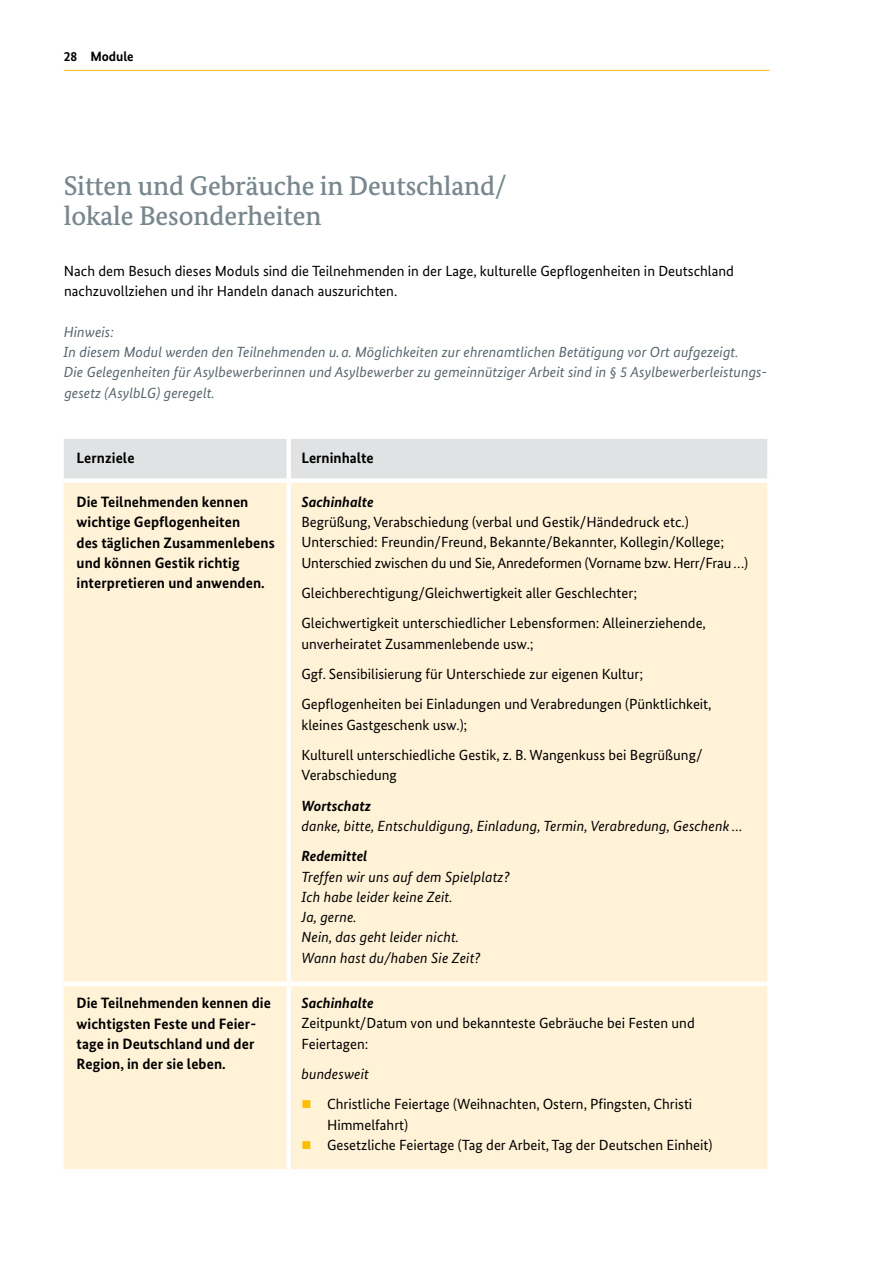
<style>
.page{position:relative;width:893px;height:1263px;background:#fff}
.page>*{position:absolute;margin:0;border:0;box-sizing:border-box;transform-origin:0 0}
.t1{font:500 27px/30px "Bundes Serif";letter-spacing:-.005em;color:#78878e}
.t2{font:700 15px/20.2px "Bundes Sans";letter-spacing:.005em;color:#000}
.t3{font:14.7px/20.2px "Bundes Sans";color:#000}
.t4{font:italic 14.7px/20.2px "Bundes Sans";letter-spacing:.005em;color:#58666d}
.t5{font:italic 14.7px/20.2px "Bundes Sans";letter-spacing:.01em;color:#000}
.t6{font:italic 700 14.7px "Bundes Sans";color:#000}
.t7{font:700 13.5px "Bundes Sans";color:#000}
</style>
<div class="page">
<hr style="left:64px;top:70px;width:706px;height:1px;background:#fcbd00">
<div style="left:64px;top:439px;width:703px;height:39px;background:#e0e2e3"></div>
<div style="left:64px;top:483px;width:703px;height:686px;background:#fff2d7"></div>
<div style="left:286px;top:439px;width:5px;height:39px;background:#fff"></div>
<hr style="left:64px;top:982px;width:225px;height:4px;background:#fff">
<div style="left:286px;top:483px;width:5px;height:499px;background:#fff"></div>
<hr style="left:289px;top:982px;width:483px;height:4px;background:#fff">
<div style="left:286px;top:986px;width:5px;height:183px;background:#fff"></div>
<svg style="left:303px;top:1100px;width:7px;height:8px"></svg>
<svg style="left:303px;top:1141px;width:7px;height:8px"></svg>
<p class="t7" style="left:64px;top:48px;width:71px">28 Module</p>
<h2 class="t1" style="left:64px;top:171px;width:444px">Sitten und Gebräuche in Deutschland/ lokale Besonderheiten</h2>
<p class="t3" style="left:64px;top:261px;width:672px">Nach dem Besuch dieses Moduls sind die Teilnehmenden in der Lage, kulturelle Gepflogenheiten in Deutschland nachzuvollziehen und ihr Handeln danach auszurichten.</p>
<p class="t4" style="left:63px;top:321px;width:705px">Hinweis:<br>In diesem Modul werden den Teilnehmenden u.a. Möglichkeiten zur ehrenamtlichen Betätigung vor Ort aufgezeigt.<br>Die Gelegenheiten für Asylbewerberinnen und Asylbewerber zu gemeinnütziger Arbeit sind in § 5 Asylbewerberleistungs&shy;gesetz (AsylbLG) geregelt.</p>
<p class="t2" style="left:77px;top:448px;width:60px">Lernziele</p>
<p class="t2" style="left:301px;top:448px;width:74px">Lerninhalte</p>
<p class="t2" style="left:77px;top:492px;width:200px">Die Teilnehmenden kennen wichtige Gepflogenheiten<br>des täglichen Zusammenlebens und können Gestik richtig interpretieren und anwenden.</p>
<p class="t6" style="left:301px;top:493px;width:74px">Sachinhalte</p>
<p class="t3" style="left:301px;top:512px;width:448px">Begrüßung, Verabschiedung (verbal und Gestik/Händedruck etc.)<br>Unterschied: Freundin/Freund, Bekannte/Bekannter, Kollegin/Kollege;<br>Unterschied zwischen du und Sie, Anredeformen (Vorname bzw. Herr/Frau …)</p>
<p class="t3" style="left:301px;top:583px;width:337px">Gleichberechtigung/Gleichwertigkeit aller Geschlechter;</p>
<p class="t3" style="left:301px;top:613px;width:406px">Gleichwertigkeit unterschiedlicher Lebensformen: Alleinerziehende, unverheiratet Zusammenlebende usw.;</p>
<p class="t3" style="left:301px;top:664px;width:343px">Ggf. Sensibilisierung für Unterschiede zur eigenen Kultur;</p>
<p class="t3" style="left:301px;top:694px;width:412px">Gepflogenheiten bei Einladungen und Verabredungen (Pünktlichkeit, kleines Gastgeschenk usw.);</p>
<p class="t3" style="left:301px;top:745px;width:402px">Kulturell unterschiedliche Gestik, z. B. Wangenkuss bei Begrüßung/<br>Verabschiedung</p>
<p class="t6" style="left:301px;top:797px;width:71px">Wortschatz</p>
<p class="t5" style="left:301px;top:816px;width:443px">danke, bitte, Entschuldigung, Einladung, Termin, Verabredung, Geschenk …</p>
<p class="t6" style="left:301px;top:847px;width:67px">Redemittel</p>
<p class="t5" style="left:301px;top:866px;width:210px">Treffen wir uns auf dem Spielplatz?<br>Ich habe leider keine Zeit.<br>Ja, gerne.<br>Nein, das geht leider nicht.<br>Wann hast du/haben Sie Zeit?</p>
<p class="t2" style="left:77px;top:993px;width:196px">Die Teilnehmenden kennen die wichtigsten Feste und Feier&shy;tage in Deutschland und der<br>Region, in der sie leben.</p>
<p class="t6" style="left:301px;top:994px;width:74px">Sachinhalte</p>
<p class="t3" style="left:301px;top:1013px;width:395px">Zeitpunkt/Datum von und bekannteste Gebräuche bei Festen und<br>Feiertagen:</p>
<p class="t5" style="left:301px;top:1064px;width:69px">bundesweit</p>
<p class="t3" style="left:327px;top:1094px;width:367px">Christliche Feiertage (Weihnachten, Ostern, Pfingsten, Christi<br>Himmelfahrt)</p>
<p class="t3" style="left:327px;top:1134px;width:387px">Gesetzliche Feiertage (Tag der Arbeit, Tag der Deutschen Einheit)</p>
</div>
